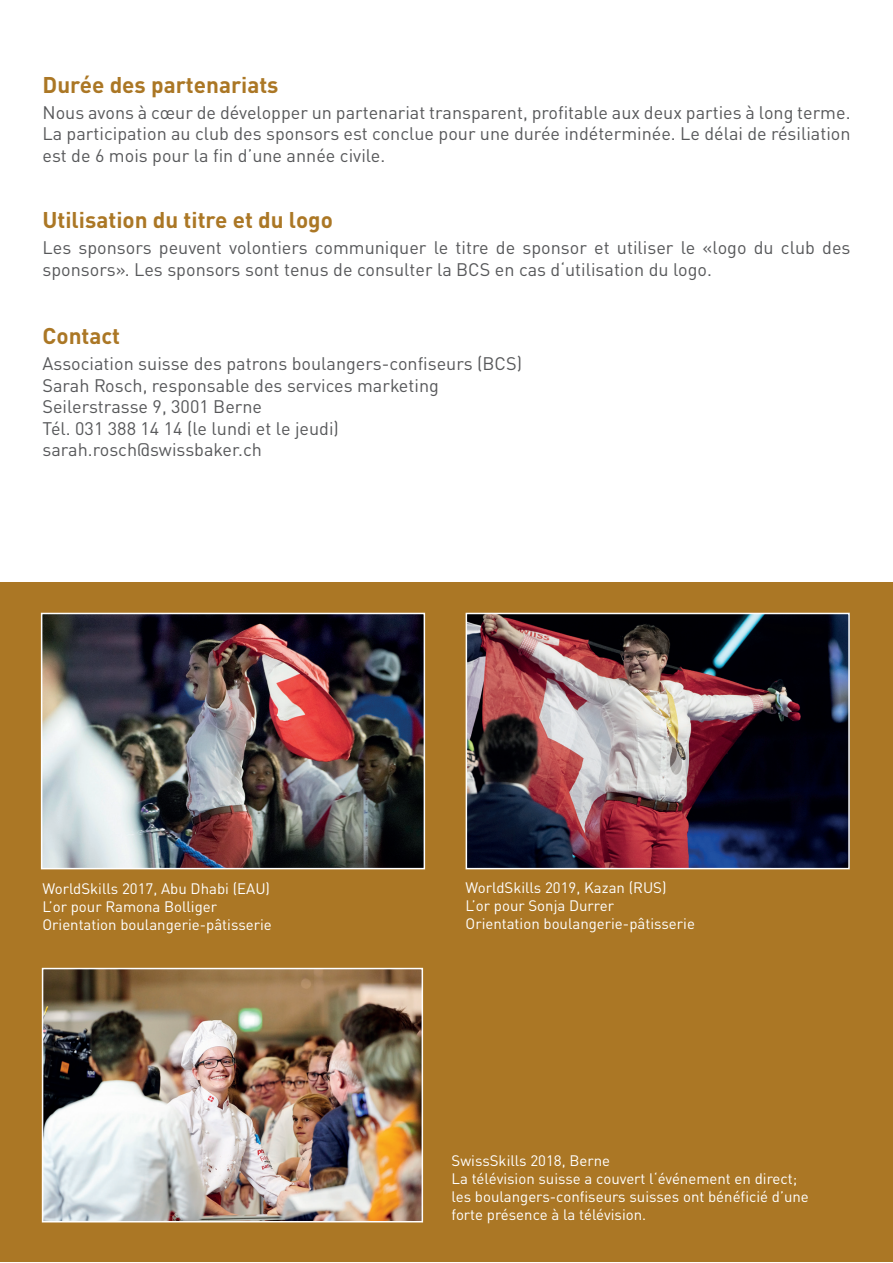
<style>
.page{position:relative;width:893px;height:1263px;background:#fff}
.page>*{position:absolute;margin:0;border:0;box-sizing:border-box;transform-origin:0 0}
.t1{font:700 22.5px "DINOT";color:#ab7725}
.t2{font:18px/21.6px "DINOT";color:#57585a}
.t3{font:15px/18px "DINOT";color:#fff}
</style>
<div class="page">
<div style="left:0;top:583px;width:892px;height:679px;background:#ab7725"></div>
<img style="left:44px;top:616px;width:378px;height:250px">
<div style="left:41px;top:613px;width:384px;height:256px;border:2px solid #fff"></div>
<img style="left:45px;top:971px;width:375px;height:248px">
<div style="left:42px;top:968px;width:381px;height:254px;border:2px solid #fff"></div>
<img style="left:469px;top:616px;width:378px;height:250px">
<div style="left:466px;top:613px;width:384px;height:256px;border:2px solid #fff"></div>
<p class="t1" style="left:43px;top:70px;width:238px">Durée des partenariats</p>
<p class="t2" style="left:43px;top:101px;width:809px;text-align:justify">Nous avons à cœur de développer un partenariat transparent, profitable aux deux parties à long terme.<br>La participation au club des sponsors est conclue pour une durée indéterminée. Le délai de résiliation est de 6 mois pour la fin d’une année civile.</p>
<p class="t1" style="left:43px;top:205px;width:292px">Utilisation du titre et du logo</p>
<p class="t2" style="left:43px;top:237px;width:809px">Les sponsors peuvent volontiers communiquer le titre de sponsor et utiliser le «logo du club des sponsors». Les sponsors sont tenus de consulter la BCS en cas d‘utilisation du logo.</p>
<p class="t1" style="left:43px;top:321px;width:79px">Contact</p>
<p class="t2" style="left:43px;top:352px;width:481px">Association suisse des patrons boulangers-confiseurs (BCS)<br>Sarah Rosch, responsable des services marketing Seilerstrasse 9, 3001 Berne<br>Tél. 031 388 14 14 (le lundi et le jeudi) sarah.rosch@swissbaker.ch</p>
<p class="t3" style="left:43px;top:879px;width:231px">WorldSkills 2017, Abu Dhabi (EAU)<br>L’or pour Ramona Bolliger<br>Orientation boulangerie-pâtisserie</p>
<p class="t3" style="left:466px;top:878px;width:231px">WorldSkills 2019, Kazan (RUS)<br>L’or pour Sonja Durrer<br>Orientation boulangerie-pâtisserie</p>
<p class="t3" style="left:451px;top:1151px;width:359px">SwissSkills 2018, Berne<br>La télévision suisse a couvert l‘événement en direct; les boulangers-confiseurs suisses ont bénéficié d’une forte présence à la télévision.</p>
</div>
